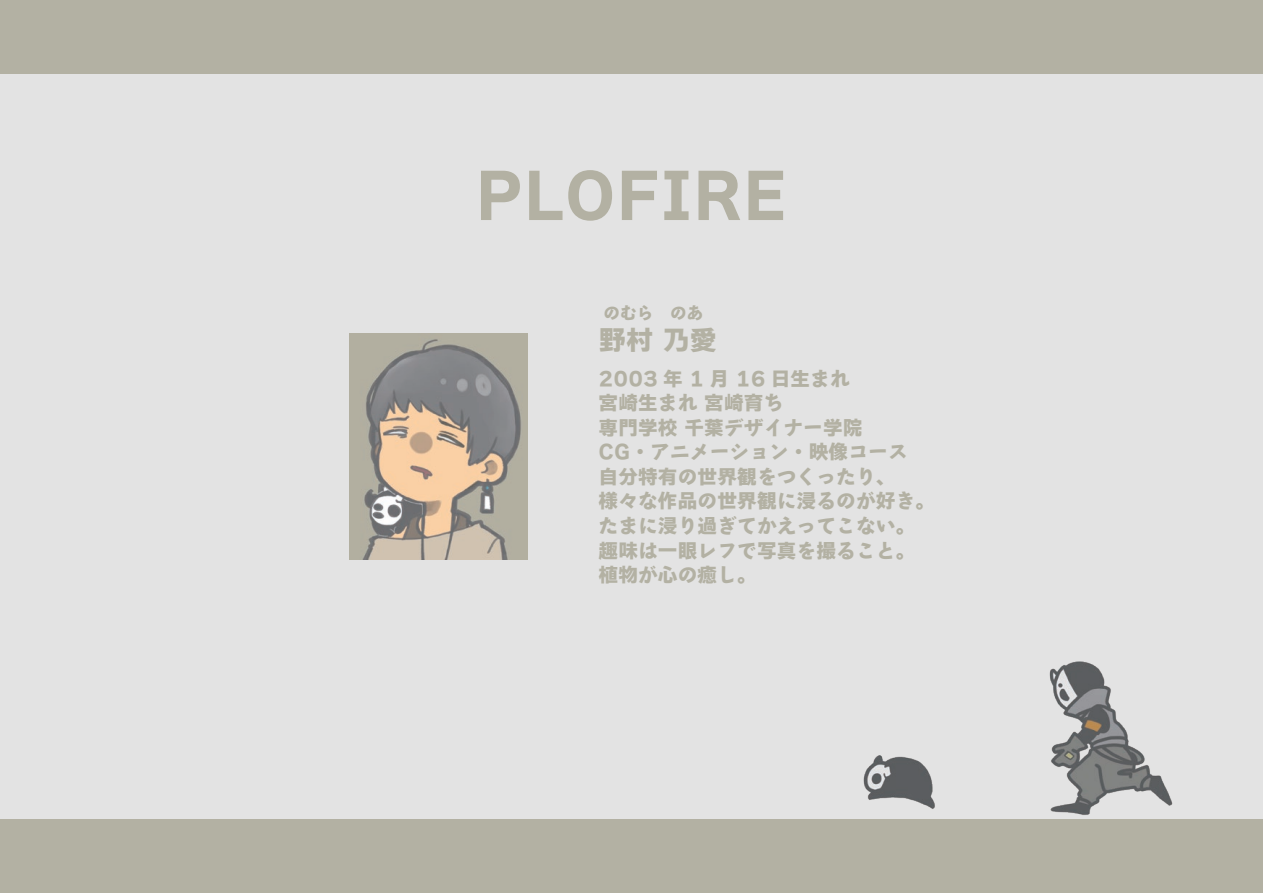
<style>
.page{position:relative;width:1263px;height:893px;background:#e3e3e3}
.page>*{position:absolute;margin:0;border:0;box-sizing:border-box;transform-origin:0 0}
.t1{font:61.05px "Bokutoh Ruika 07";letter-spacing:.01em;color:#b3b1a3}
.t2{font:27px "Bokutoh Ruika 07";color:#b3b1a3}
.t3{font:19.65px/24.5px "Bokutoh Ruika 07";letter-spacing:.01em;color:#b3b1a3}
.t4{font:16.5px "Bokutoh Ruika 07";color:#b3b1a3}
</style>
<div class="page">
<div style="left:1px;top:820px;width:1262px;height:73px;background:#b3b1a3"></div>
<div style="left:0;top:0;width:1263px;height:73px;background:#b3b1a3"></div>
<img style="left:1155px;top:775px;width:34px;height:45px">
<img style="left:838px;top:661px;width:317px;height:159px">
<img style="left:350px;top:334px;width:177px;height:225px">
<h1 class="t1" style="left:475px;top:165px;width:313px">PLOFIRE</h1>
<p class="t4" style="left:603px;top:305px;width:101px">のむら のあ</p>
<h2 class="t2" style="left:599px;top:326px;width:119px">野村 乃愛</h2>
<p class="t3" style="left:598px;top:366px;width:338px">2003 年 1 月 16 日生まれ<br>宮崎生まれ 宮崎育ち<br>専門学校 千葉デザイナー学院<br>CG・アニメーション・映像コース<br>自分特有の世界観をつくったり、<br>様々な作品の世界観に浸るのが好き。たまに浸り過ぎてかえってこない。趣味は一眼レフで写真を撮ること。植物が心の癒し。</p>
</div>
